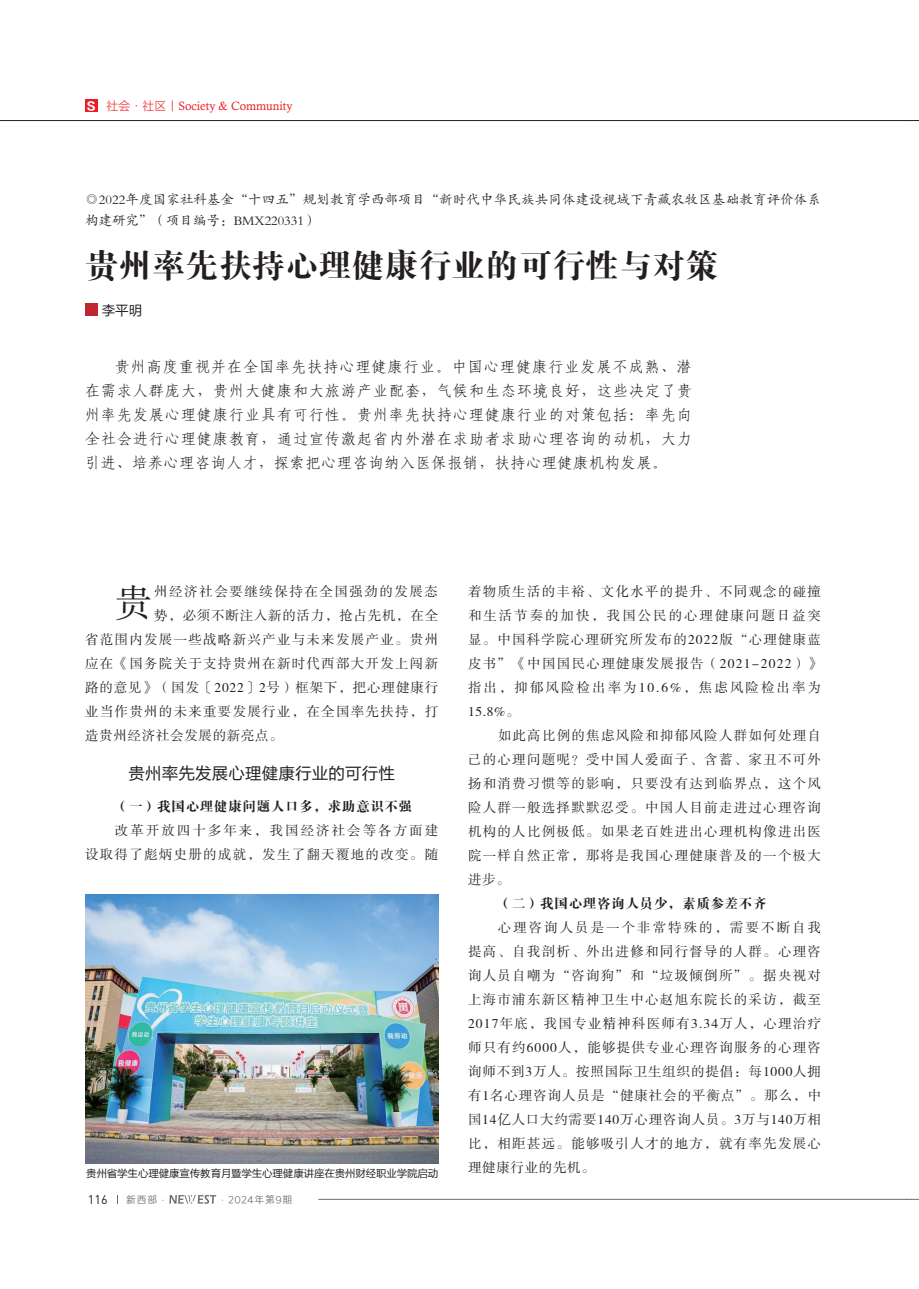
<style>
.page{position:relative;width:919px;height:1289px;background:#fff}
.page>*{position:absolute;margin:0;border:0;box-sizing:border-box;transform-origin:0 0}
.t1{font:37.5px "FZSSK GBK1 0";color:#231f20}
.t2{font:33px "FZDBSK GBK1 0";letter-spacing:.01em;color:#231f20}
.t3{font:16.5px "FZLTHK GBK1 0";letter-spacing:.01em;color:#231f20}
.t4{font:15px/24px "Fang Song GB2312";letter-spacing:.05em;color:#231f20;text-align:justify}
.t5{font:13.5px/24px "FZSSK GBK1 0";letter-spacing:.095em;color:#231f20;text-align:justify}
.t6{font:13.5px/21px "FZKTK GBK1 0";letter-spacing:.01em;color:#231f20}
.t7{font:13.5px "FZDBSK GBK1 0";letter-spacing:.05em;color:#231f20}
.t8{font:13.5px "FZSSK GBK1 0";letter-spacing:.065em;color:#231f20}
.t9{font:13.5px "FZSSK GBK1 0";letter-spacing:.055em;color:#231f20}
.t10{font:13.5px "FZSSK GBK1 0";letter-spacing:.05em;color:#231f20}
.t11{font:13.5px "FZLTHK GBK1 0";color:#231f20}
.t12{font:12.45px "DIN";color:#231f20}
.t13{font:12px "Calisto";color:#ee1d23}
.t14{font:10.5px "FZLTHK GBK1 0";letter-spacing:-.015em;color:#231f20}
.t15{font:9.75px "Loong Flash Sans GB Regular";letter-spacing:.1em;color:#6c6d70}
.s1{font-family:"FZLTDHK GBK1 0";font-size:11.4px;color:#fff}
.s2{font-family:"FZLTXHK GBK1 0"}
</style>
<div class="page">
<hr style="left:318px;top:1199px;width:588px;height:1px;background:#6c6d70">
<svg style="left:169px;top:1195px;width:47px;height:8px"></svg>
<hr style="left:0;top:120px;width:906px;height:1px;background:#231f20">
<svg style="left:906px;top:1199px;width:12px;height:1px"></svg>
<svg style="left:906px;top:120px;width:12px;height:1px"></svg>
<div style="left:85px;top:303px;width:13px;height:13px;background:#c0262d"></div>
<div style="left:85px;top:99px;width:13px;height:13px;background:#ee1d23"></div>
<img style="left:85px;top:894px;width:353px;height:269px">
<p class="t13" style="left:86px;top:99px;width:208px"><span class="s1">Ｓ</span> <span class="s2">社会·社区丨</span>Society &amp; Community</p>
<p class="t6" style="left:85px;top:190px;width:737px">◎2022年度国家社科基金“十四五”规划教育学西部项目“新时代中华民族共同体建设视域下青藏农牧区基础教育评价体系构建研究”（项目编号：BMX220331）</p>
<h2 class="t2" style="left:85px;top:248px;width:634px">贵州率先扶持心理健康行业的可行性与对策</h2>
<p class="t11" style="left:102px;top:302px;width:42px">李平明</p>
<p class="t4" style="left:85px;top:354px;width:608px;text-indent:30px">贵州高度重视并在全国率先扶持心理健康行业。中国心理健康行业发展不成熟、潜在需求人群庞大，贵州大健康和大旅游产业配套，气候和生态环境良好，这些决定了贵州率先发展心理健康行业具有可行性。贵州率先扶持心理健康行业的对策包括：率先向全社会进行心理健康教育，通过宣传激起省内外潜在求助者求助心理咨询的动机，大力引进、培养心理咨询人才，探索把心理咨询纳入医保报销，扶持心理健康机构发展。</p>
<h1 class="t1" style="left:115px;top:584px;width:39px">贵</h1>
<p class="t5" style="left:154px;top:580px;width:285px">州经济社会要继续保持在全国强劲的发展态</p>
<p class="t9" style="left:154px;top:608px;width:285px">势，必须不断注入新的活力，抢占先机，在全</p>
<p class="t5" style="left:85px;top:628px;width:354px">省范围内发展一些战略新兴产业与未来发展产业。贵州</p>
<p class="t5" style="left:85px;top:652px;width:354px">应在《国务院关于支持贵州在新时代西部大开发上闯新</p>
<p class="t8" style="left:85px;top:680px;width:354px">路的意见》（国发〔2022〕2号）框架下，把心理健康行</p>
<p class="t5" style="left:85px;top:700px;width:354px">业当作贵州的未来重要发展行业，在全国率先扶持，打</p>
<p class="t10" style="left:85px;top:728px;width:199px">造贵州经济社会发展的新亮点。</p>
<p class="t3" style="left:128px;top:764px;width:268px">贵州率先发展心理健康行业的可行性</p>
<p class="t7" style="left:115px;top:799px;width:298px">（一）我国心理健康问题人口多，求助意识不强</p>
<p class="t5" style="left:85px;top:819px;width:354px;text-align:right">改革开放四十多年来，我国经济社会等各方面建<br>设取得了彪炳史册的成就，发生了翻天覆地的改变。随</p>
<p class="t14" style="left:86px;top:1167px;width:353px">贵州省学生心理健康宣传教育月暨学生心理健康讲座在贵州财经职业学院启动</p>
<p class="t12" style="left:88px;top:1191px;width:19px">116</p>
<p class="t15" style="left:126px;top:1194px;width:168px">新西部·　　　　 ·2024年第9期</p>
<p class="t5" style="left:468px;top:580px;width:354px">着物质生活的丰裕、文化水平的提升、不同观念的碰撞和生活节奏的加快，我国公民的心理健康问题日益突显。中国科学院心理研究所发布的2022版“心理健康蓝皮书”《中国国民心理健康发展报告（2021-2022）》指出，抑郁风险检出率为10.6%，焦虑风险检出率为15.8%。</p>
<p class="t5" style="left:468px;top:724px;width:354px;text-indent:30px">如此高比例的焦虑风险和抑郁风险人群如何处理自己的心理问题呢？受中国人爱面子、含蓄、家丑不可外扬和消费习惯等的影响，只要没有达到临界点，这个风险人群一般选择默默忍受。中国人目前走进过心理咨询机构的人比例极低。如果老百姓进出心理机构像进出医院一样自然正常，那将是我国心理健康普及的一个极大进步。</p>
<p class="t7" style="left:497px;top:896px;width:270px">（二）我国心理咨询人员少，素质参差不齐</p>
<p class="t5" style="left:468px;top:916px;width:354px;text-indent:30px">心理咨询人员是一个非常特殊的，需要不断自我提高、自我剖析、外出进修和同行督导的人群。心理咨询人员自嘲为“咨询狗”和“垃圾倾倒所”。据央视对上海市浦东新区精神卫生中心赵旭东院长的采访，截至2017年底，我国专业精神科医师有3.34万人，心理治疗师只有约6000人，能够提供专业心理咨询服务的心理咨询师不到3万人。按照国际卫生组织的提倡：每1000人拥有1名心理咨询人员是“健康社会的平衡点”。那么，中国14亿人口大约需要140万心理咨询人员。3万与140万相比，相距甚远。能够吸引人才的地方，就有率先发展心理健康行业的先机。</p>
</div>
